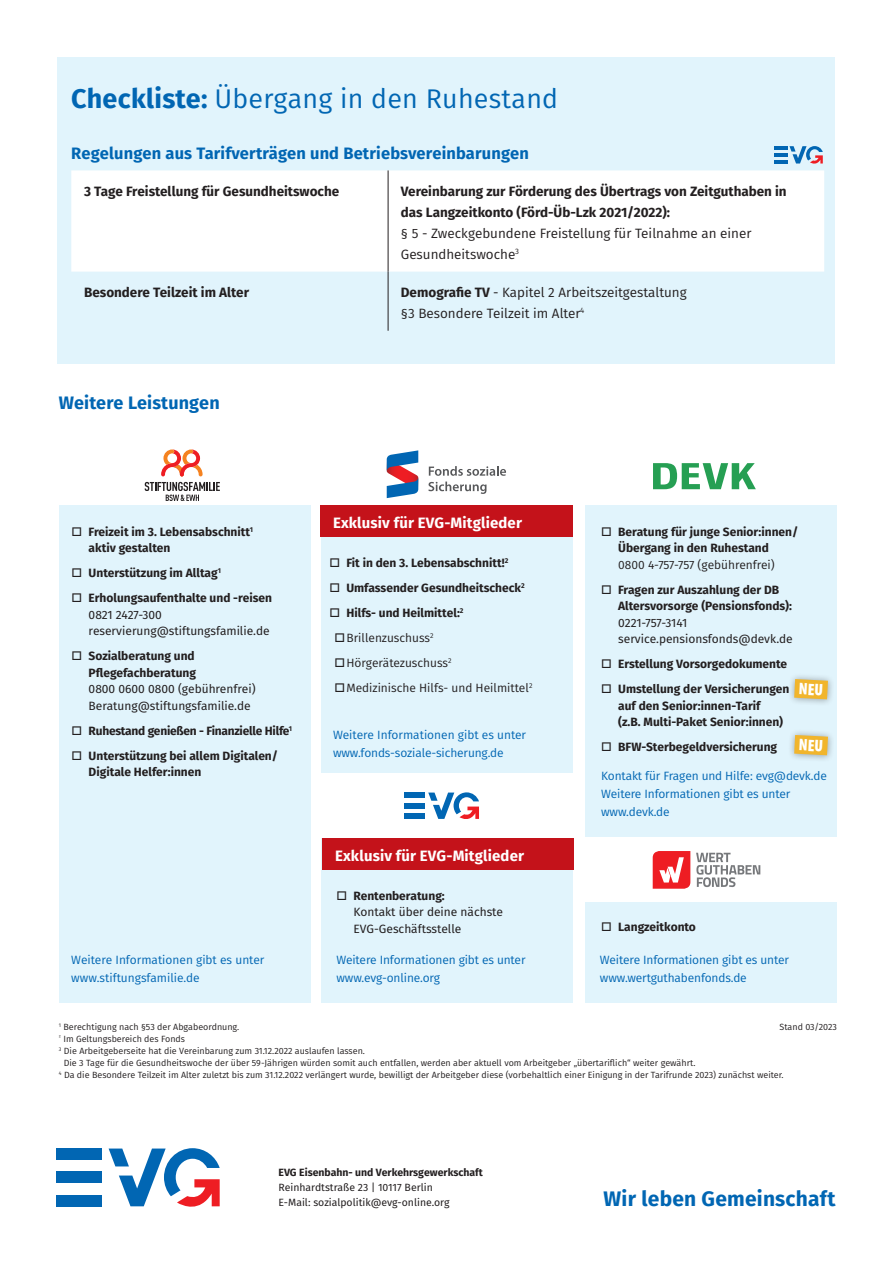
<style>
.page{position:relative;width:893px;height:1263px;background:#fff}
.page>*{position:absolute;margin:0;border:0;box-sizing:border-box;transform-origin:0 0}
.t1{font:27px "Fira Sans";letter-spacing:.01em;color:#0166b3}
.t2{font:700 21px "Fira Sans";letter-spacing:.01em;color:#0166b3}
.t3{font:700 18px "Fira Sans";letter-spacing:.01em;color:#0166b3}
.t4{font:700 16.5px "Fira Sans";letter-spacing:.01em;color:#0166b3}
.t5{font:700 15px "Fira Sans";letter-spacing:.01em;color:#fff}
.t6{font:700 13.5px/21px "Fira Sans";color:#231f20}
.t7{font:13.5px/21px "Fira Sans";color:#231f20}
.t8{font:700 12px/16.5px "Fira Sans";color:#231f20}
.t9{font:12px/18px "Fira Sans";letter-spacing:-.01em;color:#0166b3}
.t10{font:12px/16.5px "Fira Sans";color:#231f20}
.t11{font:12px "Fira Sans";color:#231f20}
.t12{font:700 12px "Fira Sans";letter-spacing:-.02em;color:#231f20}
.t13{font:10.5px "Fira Sans";color:#231f20}
.t14{font:700 10.5px "Fira Sans";color:#231f20}
.t15{font:9px/12px "Fira Sans";color:#231f20}
.s1{font-weight:700}
.s2{font-weight:400}
</style>
<div class="page">
<svg style="left:109px;top:1148px;width:111px;height:59px"></svg>
<div style="left:56px;top:1148px;width:45px;height:12px;background:#0166b3"></div>
<div style="left:56px;top:1172px;width:45px;height:11px;background:#0166b3"></div>
<div style="left:56px;top:1195px;width:45px;height:11px;background:#0166b3"></div>
<div style="left:586px;top:504px;width:251px;height:498px;background:#e1f4fc"></div>
<div style="left:59px;top:774px;width:251px;height:228px;background:#e1f4fc"></div>
<div style="left:59px;top:504px;width:251px;height:270px;background:#e1f4fc"></div>
<div style="left:321px;top:504px;width:252px;height:498px;background:#e1f4fc"></div>
<div style="left:320px;top:505px;width:253px;height:32px;background:#c4121a"></div>
<div style="left:322px;top:838px;width:252px;height:32px;background:#c4121a"></div>
<svg style="left:429px;top:466px;width:77px;height:10px"></svg>
<svg style="left:428px;top:482px;width:59px;height:12px"></svg>
<svg style="left:387px;top:450px;width:31px;height:48px"></svg>
<svg style="left:653px;top:463px;width:103px;height:26px"></svg>
<div style="left:586px;top:838px;width:251px;height:64px;background:#fff"></div>
<svg style="left:696px;top:853px;width:64px;height:34px"></svg>
<svg style="left:653px;top:851px;width:37px;height:38px"></svg>
<div style="left:321px;top:773px;width:252px;height:65px;background:#fff"></div>
<svg style="left:428px;top:792px;width:51px;height:27px"></svg>
<div style="left:404px;top:792px;width:21px;height:6px;background:#0166b3"></div>
<div style="left:404px;top:803px;width:21px;height:5px;background:#0166b3"></div>
<div style="left:404px;top:814px;width:21px;height:5px;background:#0166b3"></div>
<div style="left:57px;top:57px;width:778px;height:307px;background:#e1f4fc"></div>
<svg style="left:774px;top:146px;width:49px;height:18px"></svg>
<div style="left:71px;top:170px;width:753px;height:102px;background:#fff"></div>
<hr style="left:388px;top:170px;width:1px;height:102px;background:#231f20">
<hr style="left:388px;top:272px;width:1px;height:59px;background:#231f20">
<svg style="left:161px;top:449px;width:42px;height:27px"></svg>
<svg style="left:145px;top:482px;width:75px;height:19px"></svg>
<div style="left:787px;top:728px;width:48px;height:34px;background:#231f20;opacity:.4"></div>
<div style="left:787px;top:672px;width:48px;height:34px;background:#231f20;opacity:.4"></div>
<svg style="left:794px;top:735px;width:34px;height:20px"></svg>
<svg style="left:794px;top:679px;width:34px;height:20px"></svg>
<p class="t1" style="left:71px;top:79px;width:488px"><span class="s1">Checkliste:</span> Übergang in den Ruhestand</p>
<p class="t4" style="left:71px;top:140px;width:459px">Regelungen aus Tarifverträgen und Betriebsvereinbarungen</p>
<p class="t6" style="left:84px;top:180px;width:257px">3 Tage Freistellung für Gesundheitswoche</p>
<p class="t6" style="left:401px;top:180px;width:387px">Vereinbarung zur Förderung des Übertrags von Zeitguthaben in das Langzeitkonto (Förd-Üb-Lzk 2021/2022):<br><span class="s2">§ 5 - Zweckgebundene Freistellung für Teilnahme an einer Gesundheitswoche</span><sup>3</sup></p>
<p class="t6" style="left:84px;top:281px;width:167px">Besondere Teilzeit im Alter</p>
<p class="t7" style="left:401px;top:281px;width:287px"><span class="s1">Demografie TV</span> - Kapitel 2 Arbeitszeitgestaltung §3 Besondere Teilzeit im Alter<sup>4</sup></p>
<p class="t3" style="left:59px;top:387px;width:162px">Weitere Leistungen</p>
<p class="t8" style="left:89px;top:522px;width:166px;text-indent:-17px">□ Freizeit im 3. Lebensabschnitt<sup>1 </sup>aktiv gestalten</p>
<p class="t8" style="left:72px;top:564px;width:151px">□ Unterstützung im Alltag<sup>1</sup></p>
<p class="t10" style="left:89px;top:589px;width:185px;text-indent:-17px">□ <span class="s1">Erholungsaufenthalte und -reisen<br></span>0821 2427-300 reservierung@stiftungsfamilie.de</p>
<p class="t10" style="left:89px;top:647px;width:168px;text-indent:-17px">□ <span class="s1">Sozialberatung und<br>Pflegefachberatung<br></span>0800 0600 0800 (gebührenfrei)<br>Beratung@stiftungsfamilie.de</p>
<p class="t12" style="left:72px;top:720px;width:222px">□ Ruhestand genießen - Finanzielle Hilfe<sup>1</sup></p>
<p class="t8" style="left:89px;top:746px;width:191px;text-indent:-17px">□ Unterstützung bei allem Digitalen/<br>Digitale Helfer:innen</p>
<p class="t6" style="left:71px;top:530px;width:93px">aktiv gestalten</p>
<p class="t6" style="left:71px;top:568px;width:168px">□ Unterstützung im Alltag<sup>1</sup></p>
<p class="t9" style="left:71px;top:950px;width:195px">Weitere Informationen gibt es unter www.stiftungsfamilie.de</p>
<p class="t5" style="left:333px;top:511px;width:191px">Exklusiv für EVG-Mitglieder</p>
<p class="t8" style="left:329px;top:554px;width:180px">□ Fit in den 3. Lebensabschnitt!<sup>2</sup></p>
<p class="t8" style="left:329px;top:579px;width:197px">□ Umfassender Gesundheitscheck<sup>2</sup></p>
<p class="t8" style="left:329px;top:604px;width:136px">□ Hilfs- und Heilmittel:<sup>2</sup></p>
<p class="t11" style="left:334px;top:629px;width:100px">□Brillenzuschuss<sup>2</sup></p>
<p class="t11" style="left:334px;top:654px;width:118px">□Hörgerätezuschuss<sup>2</sup></p>
<p class="t11" style="left:334px;top:679px;width:199px">□Medizinische Hilfs- und Heilmittel<sup>2</sup></p>
<p class="t9" style="left:333px;top:726px;width:195px">Weitere Informationen gibt es unter www.fonds-soziale-sicherung.de</p>
<p class="t5" style="left:335px;top:843px;width:191px">Exklusiv für EVG-Mitglieder</p>
<p class="t10" style="left:353px;top:887px;width:151px;text-indent:-17px">□ <span class="s1">Rentenberatung:<br></span>Kontakt über deine nächste<br>EVG-Geschäftsstelle</p>
<p class="t9" style="left:336px;top:950px;width:191px">Weitere Informationen gibt es unter www.evg-online.org</p>
<p class="t8" style="left:618px;top:522px;width:182px;text-indent:-17px">□ Beratung für junge Senior:innen/<br>Übergang in den Ruhestand<br><span class="s2">0800 4-757-757 (gebührenfrei)</span></p>
<p class="t8" style="left:618px;top:580px;width:176px;text-indent:-17px">□ Fragen zur Auszahlung der DB<br>Altersvorsorge (Pensionsfonds):<br><span class="s2">0221-757-3141 service.pensionsfonds@devk.de</span></p>
<p class="t8" style="left:601px;top:655px;width:187px">□ Erstellung Vorsorgedokumente</p>
<p class="t8" style="left:618px;top:680px;width:173px;text-indent:-17px">□ Umstellung der Versicherungen auf den Senior:innen-Tarif<br>(z.B. Multi-Paket Senior:innen)</p>
<p class="t8" style="left:601px;top:738px;width:178px">□ BFW-Sterbegeldversicherung</p>
<p class="t9" style="left:601px;top:767px;width:227px">Kontakt für Fragen und Hilfe: evg@devk.de</p>
<p class="t9" style="left:601px;top:785px;width:191px">Weitere Informationen gibt es unter www.devk.de</p>
<p class="t8" style="left:601px;top:917px;width:96px">□ Langzeitkonto</p>
<p class="t9" style="left:600px;top:950px;width:191px">Weitere Informationen gibt es unter www.wertguthabenfonds.de</p>
<p class="t15" style="left:779px;top:1020px;width:59px">Stand 03/2023</p>
<p class="t15" style="left:59px;top:1020px;width:182px"><sup>1</sup> Berechtigung nach §53 der Abgabeordnung.</p>
<p class="t15" style="left:59px;top:1032px;width:128px"><sup>²</sup> Im Geltungsbereich des Fonds</p>
<p class="t15" style="left:64px;top:1044px;width:633px;text-indent:-5px"><sup>3</sup> Die Arbeitgeberseite hat die Vereinbarung zum 31.12.2022 auslaufen lassen.<br>Die 3 Tage für die Gesundheitswoche der über 59-Jährigen würden somit auch entfallen, werden aber aktuell vom Arbeitgeber „übertariflich“ weiter gewährt.</p>
<p class="t15" style="left:59px;top:1068px;width:726px"><sup>4</sup> Da die Besondere Teilzeit im Alter zuletzt bis zum 31.12.2022 verlängert wurde, bewilligt der Arbeitgeber diese (vorbehaltlich einer Einigung in der Tarifrunde 2023) zunächst weiter.</p>
<p class="t14" style="left:279px;top:1163px;width:206px">EVG Eisenbahn- und Verkehrsgewerkschaft</p>
<p class="t13" style="left:279px;top:1179px;width:156px">Reinhardtstraße 23 | 10117 Berlin</p>
<p class="t13" style="left:279px;top:1194px;width:173px">E-Mail: sozialpolitik@evg-online.org</p>
<p class="t2" style="left:604px;top:1180px;width:233px">Wir leben Gemeinschaft</p>
</div>
